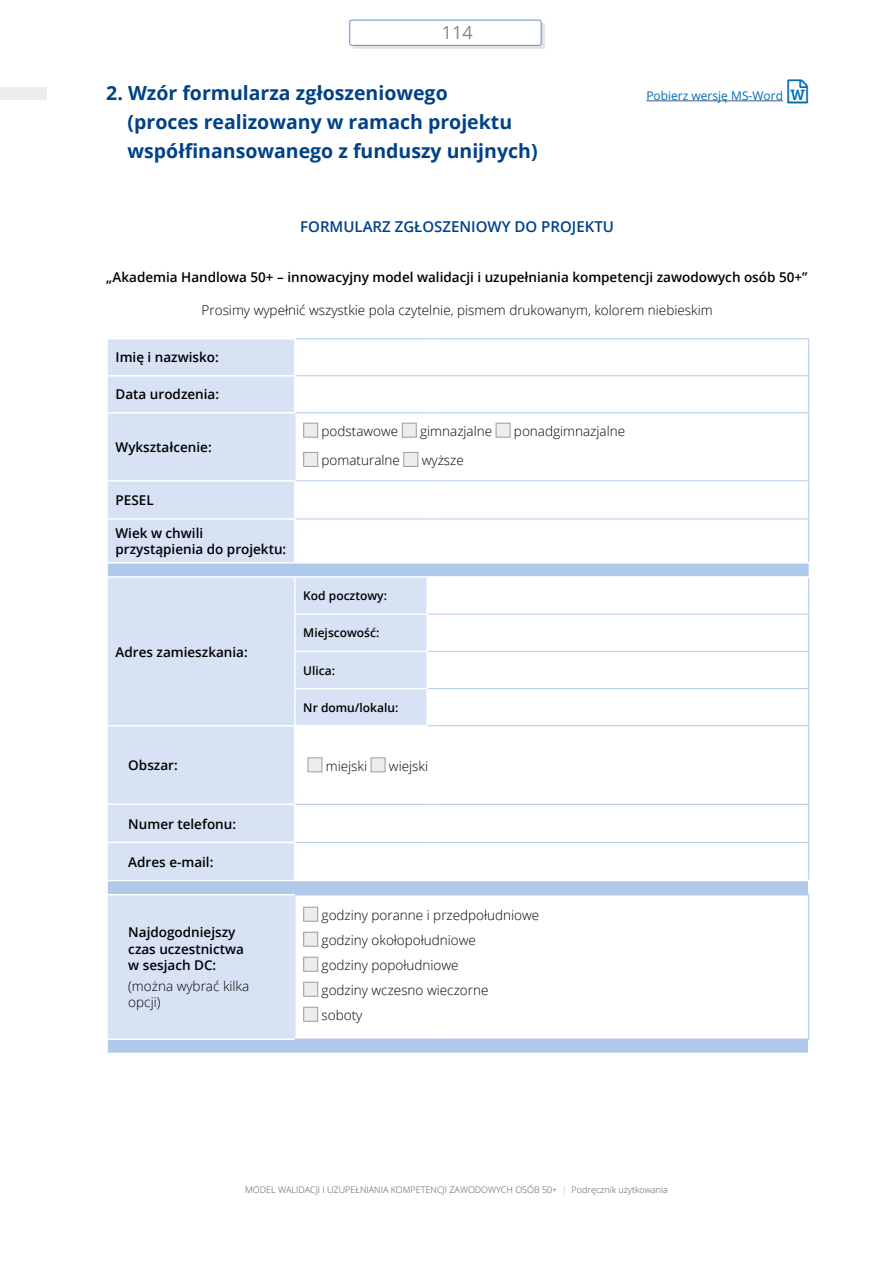
<style>
.page{position:relative;width:893px;height:1263px;background:#fff}
.page>*{position:absolute;margin:0;border:0;box-sizing:border-box;transform-origin:0 0}
.t1{font:700 19.5px/29.2px "Open Sans";color:#004187}
.t2{font:18px "Open Sans";color:#878787}
.t3{font:600 15px "Open Sans";color:#004187}
.t4{font:600 13.5px/16.5px "Open Sans";color:#000}
.t5{font:300 13.5px/25px "Open Sans";color:#000}
.t6{font:600 12px "Open Sans";color:#000}
.t7{font:12px "Open Sans";color:#006db1}
.t8{font:300 9px "Open Sans";color:#575756}
.s1{color:#b3b2b2}
</style>
<div class="page">
<div style="left:0;top:87px;width:47px;height:13px;background:#ededed"></div>
<svg style="left:107px;top:339px;width:320px;height:223px;fill:#d8e2f5"></svg>
<svg style="left:108px;top:563px;width:701px;height:490px"></svg>
<hr style="left:106px;top:375px;width:190px;height:1px;background:#fff">
<hr style="left:106px;top:518px;width:190px;height:2px;background:#fff">
<hr style="left:294px;top:613px;width:134px;height:2px;background:#fff">
<hr style="left:294px;top:651px;width:134px;height:1px;background:#fff">
<hr style="left:294px;top:688px;width:134px;height:1px;background:#fff">
<hr style="left:106px;top:725px;width:189px;height:1px;background:#fff">
<hr style="left:106px;top:803px;width:190px;height:2px;background:#fff">
<hr style="left:106px;top:842px;width:190px;height:1px;background:#fff">
<hr style="left:296px;top:375px;width:131px;height:1px;background:#b0c9ea">
<hr style="left:432px;top:375px;width:377px;height:1px;background:#b0c9ea">
<hr style="left:296px;top:519px;width:131px;height:1px;background:#b0c9ea">
<hr style="left:432px;top:519px;width:377px;height:1px;background:#b0c9ea">
<hr style="left:432px;top:614px;width:377px;height:1px;background:#b0c9ea">
<hr style="left:432px;top:651px;width:377px;height:1px;background:#b0c9ea">
<hr style="left:432px;top:688px;width:377px;height:1px;background:#b0c9ea">
<hr style="left:432px;top:725px;width:377px;height:1px;background:#b0c9ea">
<hr style="left:296px;top:804px;width:131px;height:1px;background:#b0c9ea">
<hr style="left:432px;top:804px;width:377px;height:1px;background:#b0c9ea">
<hr style="left:296px;top:842px;width:131px;height:1px;background:#b0c9ea">
<hr style="left:432px;top:842px;width:377px;height:1px;background:#b0c9ea">
<hr style="left:296px;top:338px;width:131px;height:1px;background:#b0c9ea">
<hr style="left:432px;top:338px;width:377px;height:1px;background:#b0c9ea">
<hr style="left:808px;top:339px;width:1px;height:36px;background:#b0c9ea">
<hr style="left:808px;top:376px;width:1px;height:36px;background:#b0c9ea">
<hr style="left:808px;top:481px;width:1px;height:38px;background:#b0c9ea">
<hr style="left:808px;top:519px;width:1px;height:43px;background:#b0c9ea">
<hr style="left:808px;top:578px;width:1px;height:36px;background:#b0c9ea">
<hr style="left:808px;top:614px;width:1px;height:37px;background:#b0c9ea">
<hr style="left:808px;top:652px;width:1px;height:36px;background:#b0c9ea">
<hr style="left:808px;top:689px;width:1px;height:36px;background:#b0c9ea">
<hr style="left:808px;top:726px;width:1px;height:78px;background:#b0c9ea">
<hr style="left:808px;top:805px;width:1px;height:37px;background:#b0c9ea">
<hr style="left:808px;top:843px;width:1px;height:37px;background:#b0c9ea">
<hr style="left:427px;top:578px;width:1px;height:35px;background:#fff">
<hr style="left:427px;top:615px;width:1px;height:36px;background:#fff">
<hr style="left:427px;top:652px;width:1px;height:36px;background:#fff">
<hr style="left:427px;top:689px;width:1px;height:36px;background:#fff">
<hr style="left:295px;top:725px;width:133px;height:1px;background:#fff">
<hr style="left:294px;top:578px;width:2px;height:35px;background:#fff">
<hr style="left:294px;top:615px;width:2px;height:36px;background:#fff">
<hr style="left:294px;top:652px;width:2px;height:36px;background:#fff">
<hr style="left:294px;top:689px;width:2px;height:36px;background:#fff">
<hr style="left:294px;top:726px;width:2px;height:77px;background:#fff">
<hr style="left:294px;top:805px;width:2px;height:37px;background:#fff">
<hr style="left:294px;top:843px;width:2px;height:37px;background:#fff">
<hr style="left:106px;top:412px;width:190px;height:1px;background:#fff">
<hr style="left:106px;top:480px;width:190px;height:2px;background:#fff">
<hr style="left:106px;top:338px;width:190px;height:2px;background:#fff">
<hr style="left:106px;top:340px;width:2px;height:35px;background:#fff">
<hr style="left:294px;top:340px;width:2px;height:35px;background:#fff">
<hr style="left:106px;top:377px;width:2px;height:35px;background:#fff">
<hr style="left:294px;top:377px;width:2px;height:35px;background:#fff">
<hr style="left:106px;top:413px;width:2px;height:67px;background:#fff">
<hr style="left:106px;top:482px;width:2px;height:36px;background:#fff">
<hr style="left:294px;top:482px;width:2px;height:36px;background:#fff">
<hr style="left:106px;top:520px;width:2px;height:42px;background:#fff">
<hr style="left:294px;top:520px;width:2px;height:42px;background:#fff">
<hr style="left:296px;top:412px;width:131px;height:1px;background:#b0c9ea">
<hr style="left:432px;top:412px;width:377px;height:1px;background:#b0c9ea">
<hr style="left:808px;top:413px;width:1px;height:67px;background:#b0c9ea">
<hr style="left:296px;top:480px;width:131px;height:1px;background:#b0c9ea">
<hr style="left:432px;top:480px;width:377px;height:1px;background:#b0c9ea">
<hr style="left:294px;top:413px;width:2px;height:67px;background:#d8e2f5">
<hr style="left:106px;top:576px;width:189px;height:2px;background:#fff">
<hr style="left:295px;top:576px;width:132px;height:2px;background:#fff">
<hr style="left:432px;top:576px;width:377px;height:2px;background:#fff">
<svg style="left:107px;top:563px;width:1px;height:13px"></svg>
<hr style="left:106px;top:880px;width:189px;height:1px;background:#fff">
<svg style="left:107px;top:881px;width:1px;height:13px"></svg>
<hr style="left:295px;top:880px;width:132px;height:1px;background:#fff">
<hr style="left:432px;top:880px;width:377px;height:1px;background:#fff">
<svg style="left:808px;top:881px;width:1px;height:13px"></svg>
<hr style="left:106px;top:894px;width:189px;height:1px;background:#fff">
<hr style="left:106px;top:1038px;width:189px;height:2px;background:#fff">
<svg style="left:107px;top:1040px;width:1px;height:13px"></svg>
<svg style="left:808px;top:1040px;width:1px;height:13px"></svg>
<hr style="left:295px;top:894px;width:132px;height:1px;background:#b0c9ea">
<hr style="left:432px;top:894px;width:377px;height:1px;background:#b0c9ea">
<hr style="left:295px;top:1038px;width:132px;height:2px;background:#b0c9ea">
<hr style="left:432px;top:1038px;width:377px;height:2px;background:#b0c9ea">
<hr style="left:294px;top:895px;width:2px;height:143px;background:#d8e2f5">
<hr style="left:808px;top:895px;width:1px;height:143px;background:#b0c9ea">
<div style="left:303px;top:423px;width:15px;height:15px;background:#ededed;border:1px solid #9d9d9c"></div>
<div style="left:402px;top:423px;width:15px;height:15px;background:#ededed;border:1px solid #9d9d9c"></div>
<div style="left:496px;top:423px;width:14px;height:15px;background:#ededed;border:1px solid #9d9d9c"></div>
<div style="left:303px;top:452px;width:15px;height:15px;background:#ededed;border:1px solid #9d9d9c"></div>
<div style="left:403px;top:452px;width:15px;height:15px;background:#ededed;border:1px solid #9d9d9c"></div>
<div style="left:308px;top:757px;width:14px;height:15px;background:#ededed;border:1px solid #9d9d9c"></div>
<div style="left:371px;top:757px;width:14px;height:15px;background:#ededed;border:1px solid #9d9d9c"></div>
<div style="left:303px;top:907px;width:15px;height:14px;background:#ededed;border:1px solid #9d9d9c"></div>
<div style="left:303px;top:932px;width:15px;height:14px;background:#ededed;border:1px solid #9d9d9c"></div>
<div style="left:303px;top:957px;width:15px;height:14px;background:#ededed;border:1px solid #9d9d9c"></div>
<div style="left:303px;top:982px;width:15px;height:15px;background:#ededed;border:1px solid #9d9d9c"></div>
<div style="left:303px;top:1007px;width:15px;height:15px;background:#ededed;border:1px solid #9d9d9c"></div>
<hr style="left:646px;top:101px;width:137px;height:1px;background:#2f609b">
<div style="left:353px;top:23px;width:192px;height:25px;background:#000;opacity:.2"></div>
<div style="left:350px;top:20px;width:191px;height:25px;background:#fff;border-radius:2px"></div>
<div style="left:350px;top:20px;width:191px;height:25px;border:1px solid #004187;border-radius:2px"></div>
<svg style="left:787px;top:101px;width:21px;height:2px"></svg>
<h2 class="t2" style="left:442px;top:20px;width:32px">114</h2>
<h1 class="t1" style="left:128px;top:78px;width:412px;text-indent:-21px">2. Wzór formularza zgłoszeniowego<br>(proces realizowany w ramach projektu współfinansowanego z funduszy unijnych)</h1>
<p class="t7" style="left:646px;top:87px;width:138px">Pobierz wersję MS-Word</p>
<p class="t3" style="left:300px;top:216px;width:315px">FORMULARZ ZGŁOSZENIOWY DO PROJEKTU</p>
<p class="t4" style="left:106px;top:269px;width:703px">„Akademia Handlowa 50+ – innowacyjny model walidacji i uzupełniania kompetencji zawodowych osób 50+”</p>
<p class="t5" style="left:202px;top:297px;width:512px">Prosimy wypełnić wszystkie pola czytelnie, pismem drukowanym, kolorem niebieskim</p>
<p class="t4" style="left:116px;top:349px;width:105px">Imię i nazwisko:</p>
<p class="t4" style="left:116px;top:386px;width:105px">Data urodzenia:</p>
<p class="t4" style="left:116px;top:438px;width:98px">Wykształcenie:</p>
<p class="t4" style="left:116px;top:492px;width:40px">PESEL</p>
<p class="t4" style="left:116px;top:524px;width:172px">Wiek w chwili przystąpienia do projektu:</p>
<p class="t4" style="left:116px;top:643px;width:134px">Adres zamieszkania:</p>
<p class="t5" style="left:322px;top:418px;width:78px">podstawowe</p>
<p class="t5" style="left:420px;top:418px;width:74px">gimnazjalne</p>
<p class="t5" style="left:514px;top:418px;width:113px">ponadgimnazjalne</p>
<p class="t5" style="left:322px;top:447px;width:80px">pomaturalne</p>
<p class="t5" style="left:422px;top:447px;width:44px">wyższe</p>
<p class="t6" style="left:303px;top:587px;width:85px">Kod pocztowy:</p>
<p class="t6" style="left:303px;top:625px;width:78px">Miejscowość:</p>
<p class="t6" style="left:303px;top:662px;width:33px">Ulica:</p>
<p class="t6" style="left:303px;top:699px;width:97px">Nr domu/lokalu:</p>
<p class="t4" style="left:128px;top:757px;width:51px">Obszar:</p>
<p class="t5" style="left:326px;top:753px;width:43px">miejski</p>
<p class="t5" style="left:389px;top:753px;width:41px">wiejski</p>
<p class="t4" style="left:128px;top:815px;width:109px">Numer telefonu:</p>
<p class="t4" style="left:128px;top:853px;width:87px">Adres e-mail:</p>
<p class="t4" style="left:128px;top:923px;width:117px">Najdogodniejszy czas uczestnictwa w sesjach DC:</p>
<p class="t5" style="left:128px;top:977px;width:123px;line-height:16.5px">(można wybrać kilka opcji)</p>
<p class="t5" style="left:322px;top:902px;width:219px">godziny poranne i przedpołudniowe godziny okołopołudniowe<br>godziny popołudniowe<br>godziny wczesno wieczorne<br>soboty</p>
<p class="t8" style="left:245px;top:1184px;width:424px">MODEL WALIDACJI I UZUPEŁNIANIA KOMPETENCJI ZAWODOWYCH OSÓB 50+ <span class="s1">|</span> Podręcznik użytkowania</p>
</div>
